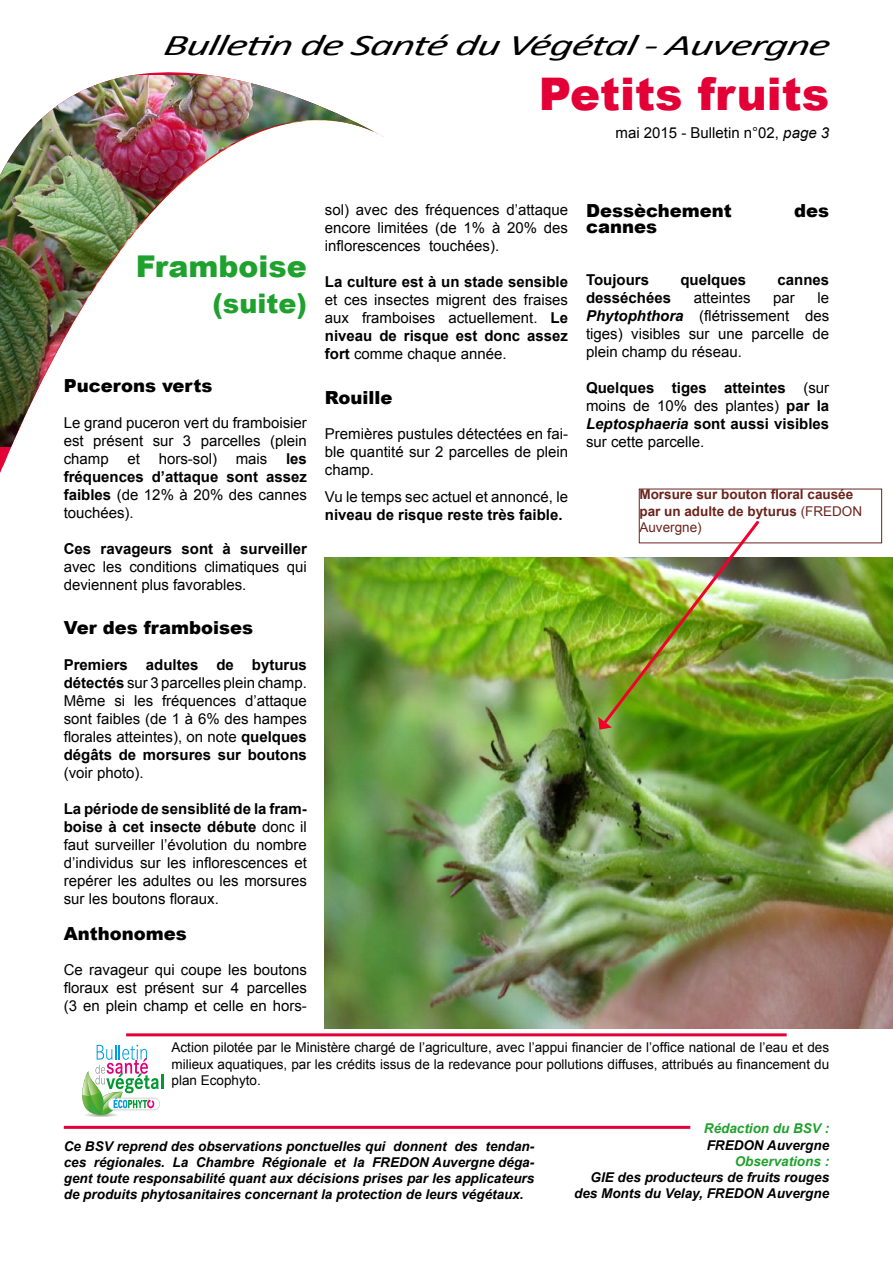
<style>
.page{position:relative;width:893px;height:1263px;background:#fff}
.page>*{position:absolute;margin:0;border:0;box-sizing:border-box;transform-origin:0 0}
.t1{font:900 45px "Arial";color:#e20036}
.t2{font:italic 30px "Calibri";color:#000;scale:1.5 1}
.t3{font:900 30px "Arial";color:#1fa12d}
.t4{font:900 27px "Arial";color:#1fa12d}
.t5{font:900 18px "Arial";color:#000}
.t6{font:15px/18px "Arial";color:#000;text-align:justify}
.t7{font:700 15px/18px "Arial";color:#000;text-align:justify}
.t8{font:italic 700 13.5px/16.2px "Arial";color:#000;text-align:justify}
.t9{font:13.5px/16.2px "Arial";color:#000;text-align:justify}
.t10{font:700 13.5px/16.5px "Arial";color:#6a241c}
.t11{font:italic 700 13.5px "Arial";color:#1fa12d}
.s1{font-style:italic}
.s2{font-weight:700}
.s3{font-weight:700;font-style:italic}
.s4{font-weight:400}
</style>
<div class="page">
<hr style="left:64px;top:1126px;width:626px;height:3px;background:#e20036">
<hr style="left:126px;top:1033px;width:661px;height:3px;background:#e20036">
<svg style="left:83px;top:1112px;width:36px;height:5px"></svg>
<svg style="left:82px;top:1045px;width:81px;height:71px"></svg>
<img style="left:0;top:75px;width:383px;height:371px">
<img style="left:325px;top:557px;width:568px;height:471px">
<img style="left:598px;top:518px;width:164px;height:212px">
<h2 class="t2" style="left:162px;top:25px;width:450px">Bulletin de Santé du Végétal-Auvergne</h2>
<h1 class="t1" style="left:539px;top:61px;width:292px">Petits fruits</h1>
<p class="t6" style="left:615px;top:124px;width:215px">mai 2015 - Bulletin n°02, <span class="s1">page 3</span></p>
<h2 class="t3" style="left:136px;top:244px;width:173px">Framboise</h2>
<h3 class="t4" style="left:212px;top:283px;width:96px">(suite)</h3>
<p class="t5" style="left:64px;top:372px;width:150px">Pucerons verts</p>
<p class="t6" style="left:64px;top:413px;width:245px">Le grand puceron vert du framboisier est présent sur 3 parcelles (plein champ et hors-sol) mais <span class="s2">les fréquences d’attaque sont assez faibles</span> (de 12% à 20% des cannes touchées).</p>
<p class="t7" style="left:64px;top:540px;width:245px">Ces ravageurs sont à surveiller</p>
<p class="t6" style="left:64px;top:557px;width:245px">avec les conditions climatiques qui deviennent plus favorables.</p>
<p class="t5" style="left:64px;top:615px;width:191px">Ver des framboises</p>
<p class="t6" style="left:64px;top:656px;width:245px"><span class="s2">Premiers adultes de byturus détectés</span> sur 3 parcelles plein champ.<br>Même si les fréquences d’attaque sont faibles (de 1 à 6% des hampes florales atteintes), on note <span class="s2">quelques dégâts de morsures sur boutons</span></p>
<p class="t6" style="left:64px;top:764px;width:82px">(voir photo).</p>
<p class="t6" style="left:64px;top:800px;width:245px"><span class="s2">La période de sensiblité de la fram&shy;boise à cet insecte débute</span> donc il faut surveiller l’évolution du nombre d’individus sur les inflorescences et repérer les adultes ou les morsures sur les boutons floraux.</p>
<p class="t5" style="left:64px;top:921px;width:125px">Anthonomes</p>
<p class="t6" style="left:64px;top:961px;width:245px">Ce ravageur qui coupe les boutons floraux est présent sur 4 parcelles (3 en plein champ et celle en hors-</p>
<p class="t6" style="left:325px;top:201px;width:245px">sol) avec des fréquences d’attaque encore limitées (de 1% à 20% des inflorescences touchées).</p>
<p class="t7" style="left:325px;top:273px;width:245px">La culture est à un stade sensible</p>
<p class="t6" style="left:325px;top:290px;width:245px">et ces insectes migrent des fraises aux framboises actuellement. <span class="s2">Le niveau de risque est donc assez fort</span> comme chaque année.</p>
<p class="t5" style="left:325px;top:384px;width:69px">Rouille</p>
<p class="t6" style="left:325px;top:425px;width:245px">Premières pustules détectées en fai&shy;ble quantité sur 2 parcelles de plein champ.</p>
<p class="t6" style="left:325px;top:487px;width:245px">Vu le temps sec actuel et annoncé, le</p>
<p class="t7" style="left:325px;top:506px;width:239px">niveau de risque reste très faible.</p>
<p class="t5" style="left:586px;top:197px;width:147px">Dessèchement</p>
<p class="t5" style="left:794px;top:197px;width:37px">des</p>
<p class="t5" style="left:586px;top:213px;width:73px">cannes</p>
<p class="t7" style="left:586px;top:271px;width:65px">Toujours</p>
<p class="t7" style="left:680px;top:271px;width:67px">quelques</p>
<p class="t7" style="left:777px;top:271px;width:53px">cannes</p>
<p class="t7" style="left:586px;top:289px;width:87px">desséchées</p>
<p class="t6" style="left:694px;top:288px;width:58px">atteintes</p>
<p class="t6" style="left:773px;top:288px;width:23px">par</p>
<p class="t6" style="left:586px;top:288px;width:245px;text-indent:231px">le <span class="s3">Phytophthora</span> (flétrissement des tiges) visibles sur une parcelle de plein champ du réseau.</p>
<p class="t7" style="left:586px;top:379px;width:245px">Quelques tiges atteintes <span class="s4">(sur moins de 10% des plantes)</span> par la <span class="s1">Leptosphaeria</span> sont aussi visibles <span class="s4">sur cette parcelle.</span></p>
<p class="t10" style="left:639px;top:486px;width:224px">Morsure sur bouton floral causée par un adulte de byturus <span class="s4">(FREDON<br>Auvergne)</span></p>
<p class="t9" style="left:171px;top:1040px;width:659px">Action pilotée par le Ministère chargé de l’agriculture, avec l’appui financier de l’office national de l’eau et des milieux aquatiques, par les crédits issus de la redevance pour pollutions diffuses, attribués au financement du plan Ecophyto.</p>
<p class="t8" style="left:64px;top:1138px;width:472px">Ce BSV reprend des observations ponctuelles qui donnent des tendan&shy;ces régionales. La Chambre Régionale et la FREDON Auvergne déga&shy;gent toute responsabilité quant aux décisions prises par les applicateurs de produits phytosanitaires concernant la protection de leurs végétaux.</p>
<p class="t11" style="left:704px;top:1120px;width:127px">Rédaction du BSV :</p>
<p class="t8" style="left:707px;top:1137px;width:124px">FREDON Auvergne</p>
<p class="t11" style="left:735px;top:1152px;width:96px">Observations :</p>
<p class="t8" style="left:574px;top:1169px;width:257px;text-align:right">GIE des producteurs de fruits rouges des Monts du Velay, FREDON Auvergne</p>
</div>
